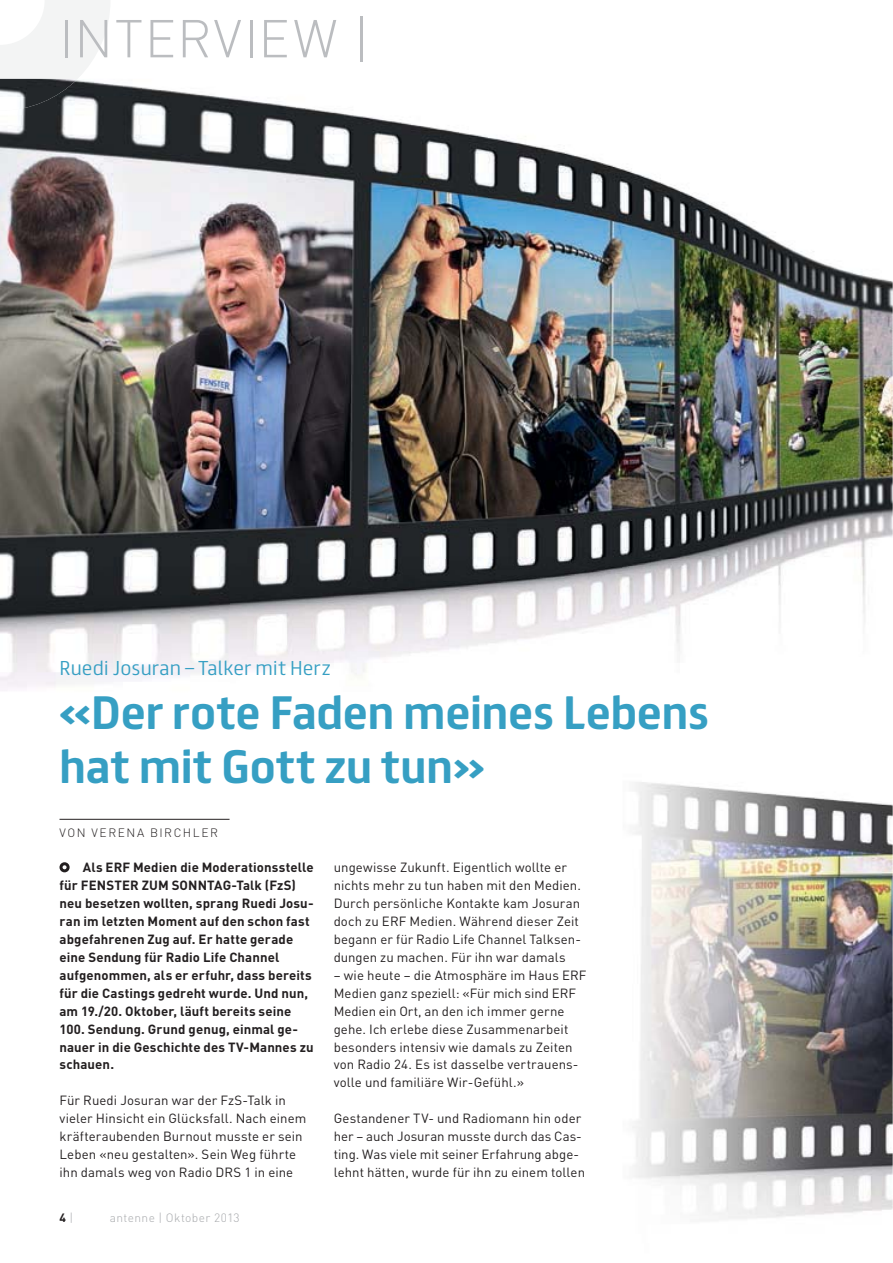
<style>
.page{position:relative;width:893px;height:1263px;background:#fff}
.page>*{position:absolute;margin:0;border:0;box-sizing:border-box;transform-origin:0 0}
.t1{font:300 52.5px "DINOT";letter-spacing:.03em;color:#bbbdc0}
.t2{font:700 42px/53.7px "FS Truman";color:#369fc3}
.t3{font:300 18px "FS Truman";letter-spacing:.01em;color:#369fc3}
.t4{font:13.2px/17.9px "DINOT";letter-spacing:.005em;color:#231f20}
.t5{font:700 13.2px/17.9px "DINOT";letter-spacing:.01em;color:#231f20}
.t6{font:300 12px "DINOT";letter-spacing:.035em;color:#a7a9ac}
.t7{font:300 12px "DINOT";letter-spacing:.13em;color:#231f20}
.t8{font:700 12px "DINOT";color:#231f20}
.s1{font-weight:300;color:#a7a9ac}
</style>
<div class="page">
<svg style="left:0;top:0;width:110px;height:79px"></svg>
<img style="left:0;top:80px;width:893px;height:611px">
<img style="left:0;top:79px;width:78px;height:32px">
<img style="left:231px;top:559px;width:662px;height:660px">
<svg style="left:231px;top:1212px;width:8px;height:7px"></svg>
<div style="left:60px;top:862px;width:10px;height:10px;border:3px solid #231f20;border-radius:50%"></div>
<hr style="left:60px;top:819px;width:170px;height:1px;background:#231f20">
<h1 class="t1" style="left:60px;top:9px;width:311px">INTERVIEW |</h1>
<h3 class="t3" style="left:60px;top:659px;width:273px">Ruedi Josuran – Talker mit Herz</h3>
<h2 class="t2" style="left:60px;top:688px;width:651px">«Der rote Faden meines Lebens hat mit Gott zu tun»</h2>
<p class="t7" style="left:60px;top:825px;width:160px">VON VERENA BIRCHLER</p>
<p class="t5" style="left:60px;top:860px;width:256px;text-indent:23px">Als ERF Medien die Moderationsstelle für FENSTER ZUM SONNTAG-Talk (FzS) neu besetzen wollten, sprang Ruedi Josu&shy;ran im letzten Moment auf den schon fast abgefahrenen Zug auf. Er hatte gerade eine Sendung für Radio Life Channel aufgenommen, als er erfuhr, dass bereits für die Castings gedreht wurde. Und nun, am 19./20. Oktober, läuft bereits seine 100. Sendung. Grund genug, einmal ge&shy;nauer in die Geschichte des TV-Mannes zu schauen.</p>
<p class="t4" style="left:60px;top:1093px;width:248px">Für Ruedi Josuran war der FzS-Talk in vieler Hinsicht ein Glücksfall. Nach einem kräfteraubenden Burnout musste er sein Leben «neu gestalten». Sein Weg führte ihn damals weg von Radio DRS 1 in eine</p>
<p class="t8" style="left:60px;top:1213px;width:15px">4 <span class="s1">|</span></p>
<p class="t6" style="left:110px;top:1211px;width:131px">antenne | Oktober 2013</p>
<p class="t4" style="left:334px;top:860px;width:249px">ungewisse Zukunft. Eigentlich wollte er nichts mehr zu tun haben mit den Medien.<br>Durch persönliche Kontakte kam Josuran doch zu ERF Medien. Während dieser Zeit begann er für Radio Life Channel Talksen&shy;dungen zu machen. Für ihn war damals</p>
<p class="t4" style="left:334px;top:968px;width:254px">– wie heute – die Atmosphäre im Haus ERF Medien ganz speziell: «Für mich sind ERF Medien ein Ort, an den ich immer gerne gehe. Ich erlebe diese Zusammenarbeit besonders intensiv wie damals zu Zeiten von Radio 24. Es ist dasselbe vertrauens&shy;volle und familiäre Wir-Gefühl.»</p>
<p class="t4" style="left:334px;top:1111px;width:253px">Gestandener TV- und Radiomann hin oder her – auch Josuran musste durch das Cas&shy;ting. Was viele mit seiner Erfahrung abge&shy;lehnt hätten, wurde für ihn zu einem tollen</p>
</div>
